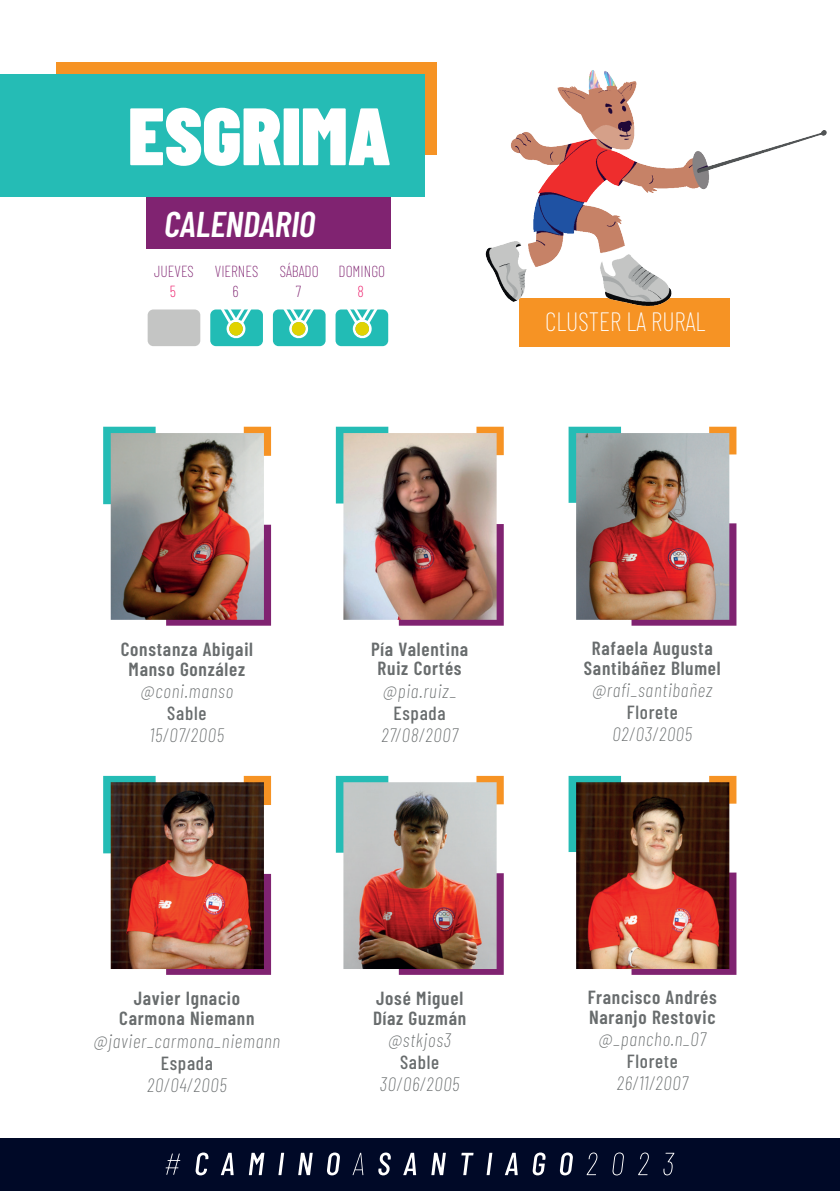
<style>
.page{position:relative;width:840px;height:1191px;background:#fff}
.page>*{position:absolute;margin:0;border:0;box-sizing:border-box;transform-origin:0 0}
.t1{font:900 81.2px "Barlow Condensed";color:#fff}
.t2{font:italic 600 35.8px "Barlow Condensed";color:#fff}
.t3{font:200 25.8px "Barlow Condensed";color:#fff}
.t4{font:600 19px/19.8px "Barlow Condensed";letter-spacing:.04em;color:#686c6d;text-align:center}
.t5{font:italic 200 19px "Barlow Condensed";letter-spacing:.04em;color:#686c6d}
.t6{font:500 19px "Barlow Condensed";letter-spacing:.04em;color:#686c6d}
.t7{font:200 15.6px "Barlow Condensed";color:#7f2270}
.t8{font:200 15.6px "Barlow Condensed";color:#ec1163}
</style>
<div class="page">
<img style="left:485px;top:70px;width:342px;height:276px">
<div style="left:0;top:1139px;width:839px;height:52px;background:#000927"></div>
<svg style="left:165px;top:1153px;width:15px;height:21px"></svg>
<svg style="left:195px;top:1152px;width:13px;height:23px"></svg>
<svg style="left:221px;top:1152px;width:12px;height:23px"></svg>
<svg style="left:249px;top:1152px;width:15px;height:23px"></svg>
<svg style="left:278px;top:1152px;width:6px;height:23px"></svg>
<svg style="left:298px;top:1152px;width:14px;height:23px"></svg>
<svg style="left:327px;top:1152px;width:13px;height:23px"></svg>
<svg style="left:352px;top:1152px;width:11px;height:23px"></svg>
<svg style="left:378px;top:1152px;width:12px;height:23px"></svg>
<svg style="left:403px;top:1152px;width:13px;height:23px"></svg>
<svg style="left:431px;top:1152px;width:14px;height:23px"></svg>
<svg style="left:461px;top:1152px;width:12px;height:23px"></svg>
<svg style="left:486px;top:1152px;width:6px;height:23px"></svg>
<svg style="left:504px;top:1152px;width:13px;height:23px"></svg>
<svg style="left:532px;top:1152px;width:13px;height:23px"></svg>
<svg style="left:559px;top:1152px;width:13px;height:23px"></svg>
<svg style="left:586px;top:1152px;width:11px;height:23px"></svg>
<svg style="left:612px;top:1152px;width:11px;height:23px"></svg>
<svg style="left:638px;top:1152px;width:10px;height:23px"></svg>
<svg style="left:663px;top:1152px;width:11px;height:23px"></svg>
<div style="left:335px;top:309px;width:53px;height:37px;background:#22bcb5;border-radius:6px"></div>
<svg style="left:345px;top:309px;width:34px;height:30px"></svg>
<div style="left:355px;top:322px;width:14px;height:14px;background:#e1d201;border-radius:50%"></div>
<div style="left:273px;top:309px;width:52px;height:37px;background:#22bcb5;border-radius:6px"></div>
<svg style="left:281px;top:309px;width:34px;height:30px"></svg>
<div style="left:291px;top:322px;width:14px;height:14px;background:#e1d201;border-radius:50%"></div>
<div style="left:210px;top:309px;width:53px;height:37px;background:#22bcb5;border-radius:6px"></div>
<svg style="left:219px;top:309px;width:34px;height:30px"></svg>
<div style="left:229px;top:322px;width:14px;height:14px;background:#e1d201;border-radius:50%"></div>
<div style="left:147px;top:309px;width:53px;height:37px;background:#c4c5c4;border-radius:6px"></div>
<div style="left:146px;top:138px;width:244px;height:110px;background:#802371"></div>
<div style="left:56px;top:62px;width:380px;height:92px;background:#f69324"></div>
<div style="left:0;top:74px;width:424px;height:122px;background:#25bcb5"></div>
<div style="left:166px;top:525px;width:105px;height:100px;background:#802371"></div>
<div style="left:103px;top:427px;width:52px;height:77px;background:#25bcb5"></div>
<div style="left:244px;top:427px;width:27px;height:29px;background:#f69324"></div>
<img style="left:111px;top:433px;width:153px;height:187px">
<div style="left:398px;top:524px;width:105px;height:101px;background:#802371"></div>
<div style="left:335px;top:427px;width:53px;height:76px;background:#25bcb5"></div>
<div style="left:476px;top:427px;width:27px;height:28px;background:#f69324"></div>
<img style="left:343px;top:433px;width:153px;height:187px">
<div style="left:631px;top:523px;width:105px;height:102px;background:#802371"></div>
<div style="left:568px;top:427px;width:52px;height:76px;background:#25bcb5"></div>
<div style="left:708px;top:427px;width:28px;height:27px;background:#f69324"></div>
<img style="left:575px;top:433px;width:154px;height:187px">
<div style="left:166px;top:874px;width:105px;height:101px;background:#802371"></div>
<div style="left:103px;top:776px;width:52px;height:77px;background:#25bcb5"></div>
<div style="left:244px;top:776px;width:27px;height:29px;background:#f69324"></div>
<img style="left:111px;top:782px;width:153px;height:187px">
<div style="left:398px;top:873px;width:105px;height:102px;background:#802371"></div>
<div style="left:335px;top:776px;width:53px;height:76px;background:#25bcb5"></div>
<div style="left:476px;top:776px;width:27px;height:28px;background:#f69324"></div>
<img style="left:343px;top:782px;width:153px;height:187px">
<div style="left:631px;top:872px;width:105px;height:103px;background:#802371"></div>
<div style="left:568px;top:776px;width:52px;height:76px;background:#25bcb5"></div>
<div style="left:708px;top:776px;width:28px;height:27px;background:#f69324"></div>
<img style="left:576px;top:782px;width:153px;height:187px">
<h1 class="t1" style="left:128px;top:79px;width:264px">ESGRIMA</h1>
<h2 class="t2" style="left:164px;top:198px;width:152px">CALENDARIO</h2>
<p class="t7" style="left:154px;top:261px;width:41px">JUEVES</p>
<p class="t7" style="left:215px;top:261px;width:45px">VIERNES</p>
<p class="t7" style="left:279px;top:261px;width:41px">SÁBADO</p>
<p class="t7" style="left:338px;top:261px;width:48px">DOMINGO</p>
<p class="t8" style="left:170px;top:280px;width:8px">5</p>
<p class="t7" style="left:232px;top:280px;width:8px">6</p>
<p class="t7" style="left:296px;top:280px;width:7px">7</p>
<p class="t8" style="left:357px;top:280px;width:8px">8</p>
<h3 class="t3" style="left:545px;top:303px;width:161px">CLUSTER LA RURAL</h3>
<p class="t4" style="left:121px;top:638px;width:134px">Constanza Abigail<br>Manso González</p>
<p class="t5" style="left:140px;top:678px;width:94px">@coni.manso</p>
<p class="t6" style="left:167px;top:700px;width:41px">Sable</p>
<p class="t5" style="left:150px;top:722px;width:76px">15/07/2005</p>
<p class="t4" style="left:371px;top:637px;width:99px">Pía Valentina<br>Ruiz Cortés</p>
<p class="t5" style="left:382px;top:677px;width:75px">@pia.ruiz_</p>
<p class="t6" style="left:393px;top:699px;width:54px">Espada</p>
<p class="t5" style="left:381px;top:721px;width:78px">27/08/2007</p>
<p class="t4" style="left:119px;top:987px;width:137px">Javier Ignacio<br>Carmona Niemann</p>
<p class="t5" style="left:93px;top:1027px;width:188px">@javier_carmona_niemann</p>
<p class="t6" style="left:161px;top:1049px;width:54px">Espada</p>
<p class="t5" style="left:147px;top:1071px;width:81px">20/04/2005</p>
<p class="t4" style="left:373px;top:986px;width:95px;text-align:left">José Miguel<br>Díaz Guzmán</p>
<p class="t5" style="left:388px;top:1026px;width:65px">@stkjos3</p>
<p class="t6" style="left:400px;top:1048px;width:41px">Sable</p>
<p class="t5" style="left:379px;top:1070px;width:81px">30/06/2005</p>
<p class="t4" style="left:583px;top:637px;width:138px">Rafaela Augusta<br>Santibáñez Blumel</p>
<p class="t5" style="left:591px;top:676px;width:122px">@rafi_santibañez</p>
<p class="t6" style="left:626px;top:698px;width:53px">Florete</p>
<p class="t5" style="left:612px;top:720px;width:81px">02/03/2005</p>
<p class="t4" style="left:587px;top:986px;width:130px;text-align:left">Francisco Andrés<br>Naranjo Restovic</p>
<p class="t5" style="left:598px;top:1025px;width:109px">@_pancho.n_07</p>
<p class="t6" style="left:626px;top:1047px;width:53px">Florete</p>
<p class="t5" style="left:616px;top:1069px;width:72px">26/11/2007</p>
</div>
